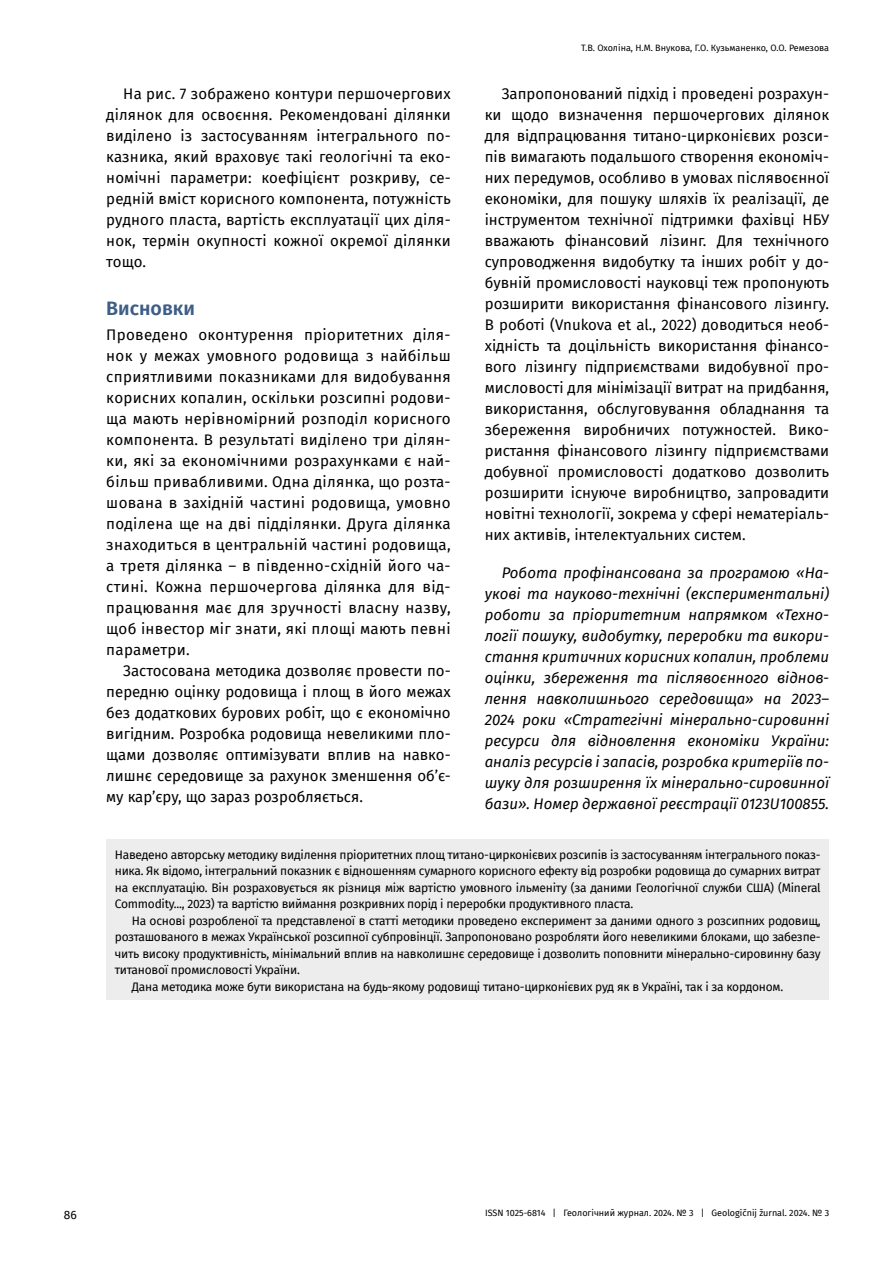
<style>
.page{position:relative;width:893px;height:1263px;background:#fff}
.page>*{position:absolute;margin:0;border:0;box-sizing:border-box;transform-origin:0 0}
.t1{font:600 19.5px "Fira Sans";color:#3e5d87}
.t2{font:15px/21px "Fira Sans";color:#000;text-align:justify}
.t3{font:italic 15px/21px "Fira Sans";color:#000;text-align:justify}
.t4{font:12px/16.5px "Fira Sans";letter-spacing:-.02em;color:#000;text-align:justify}
.t5{font:9px "Fira Sans";color:#000}
</style>
<div class="page">
<div style="left:106px;top:839px;width:723px;height:81px;background:#ededed"></div>
<div style="left:106px;top:905px;width:723px;height:81px;background:#ededed"></div>
<div style="left:106px;top:971px;width:723px;height:28px;background:#ededed"></div>
<p class="t5" style="left:581px;top:41px;width:250px">T.В. Охоліна, Н.М. Внукова, Г.О. Кузьманенко, O.О. Ремезова</p>
<p class="t2" style="left:485px;top:83px;width:346px;text-indent:17px">Запропонований підхід і проведені розрахун&shy;ки щодо визначення першочергових ділянок для відпрацювання титано-цирконієвих розси&shy;пів вимагають подальшого створення економіч&shy;них передумов, особливо в умовах післявоєнної економіки, для пошуку шляхів їх реалізації, де інструментом технічної підтримки фахівці НБУ вважають фінансовий лізинг. Для технічного супроводження видобутку та інших робіт у до&shy;бувній промисловості науковці теж пропонують розширити використання фінансового лізингу.<br>В роботі (Vnukova et al., 2022) доводиться необ&shy;хідність та доцільність використання фінансо&shy;вого лізингу підприємствами видобувної про&shy;мисловості для мінімізації витрат на придбання, використання, обслуговування обладнання та збереження виробничих потужностей. Вико&shy;ристання фінансового лізингу підприємствами добувної промисловості додатково дозволить розширити існуюче виробництво, запровадити новітні технології, зокрема у сфері нематеріаль&shy;них активів, інтелектуальних систем.</p>
<p class="t3" style="left:485px;top:562px;width:346px;text-indent:17px">Робота профінансована за програмою «На&shy;укові та науково-технічні (експериментальні) роботи за пріоритетним напрямком «Техно&shy;логії пошуку, видобутку, переробки та викори&shy;стання критичних корисних копалин, проблеми оцінки, збереження та післявоєнного віднов&shy;лення навколишнього середовища» на 2023– 2024 роки «Стратегічні мінерально-сировинні ресурси для відновлення економіки України: аналіз ресурсів і запасів, розробка критеріїв по&shy;шуку для розширення їх мінерально-сировинної бази». Номер державної реєстрації 0123U100855.</p>
<p class="t4" style="left:115px;top:846px;width:707px">Наведено авторську методику виділення пріоритетних площ титано-цирконієвих розсипів із застосуванням інтегрального показ&shy;ника. Як відомо, інтегральний показник є відношенням сумарного корисного ефекту від розробки родовища до сумарних витрат на експлуатацію. Він розраховується як різниця між вартістю умовного ільменіту (за даними Геологічної служби США) (Mineral Commodity..., 2023) та вартістю виймання розкривних порід і переробки продуктивного пласта.</p>
<p class="t4" style="left:132px;top:912px;width:690px">На основі розробленої та представленої в статті методики проведено експеримент за даними одного з розсипних родовищ,</p>
<p class="t4" style="left:115px;top:928px;width:707px">розташованого в межах Української розсипної субпровінції. Запропоновано розробляти його невеликими блоками, що забезпе-</p>
<p class="t4" style="left:115px;top:945px;width:707px">чить високу продуктивність, мінімальний вплив на навколишнє середовище і дозволить поповнити мінерально-сировинну базу</p>
<p class="t4" style="left:115px;top:961px;width:187px">титанової промисловості України.</p>
<p class="t4" style="left:132px;top:978px;width:653px">Дана методика може бути використана на будь-якому родовищі титано-цирконієвих руд як в Україні, так і за кордоном.</p>
<p class="t2" style="left:106px;top:83px;width:346px;text-indent:17px">На рис. 7 зображено контури першочергових ділянок для освоєння. Рекомендовані ділянки виділено із застосуванням інтегрального по&shy;казника, який враховує такі геологічні та еко&shy;номічні параметри: коефіцієнт розкриву, се&shy;редній вміст корисного компонента, потужність рудного пласта, вартість експлуатації цих діля&shy;нок, термін окупності кожної окремої ділянки тощо.</p>
<h1 class="t1" style="left:106px;top:292px;width:90px">Висновки</h1>
<p class="t2" style="left:106px;top:324px;width:346px">Проведено оконтурення пріоритетних діля&shy;нок у межах умовного родовища з найбільш сприятливими показниками для видобування корисних копалин, оскільки розсипні родови&shy;ща мають нерівномірний розподіл корисного компонента. В результаті виділено три ділян&shy;ки, які за економічними розрахунками є най&shy;більш привабливими. Одна ділянка, що розта&shy;шована в західній частині родовища, умовно поділена ще на дві підділянки. Друга ділянка знаходиться в центральній частині родовища, а третя ділянка – в південно-східній його ча&shy;стині. Кожна першочергова ділянка для від&shy;працювання має для зручності власну назву, щоб інвестор міг знати, які площі мають певні параметри.</p>
<p class="t2" style="left:106px;top:660px;width:346px;text-indent:17px">Застосована методика дозволяє провести по&shy;передню оцінку родовища і площ в його межах без додаткових бурових робіт, що є економічно вигідним. Розробка родовища невеликими пло&shy;щами дозволяє оптимізувати вплив на навко&shy;лишнє середовище за рахунок зменшення об’є&shy;му кар’єру, що зараз розробляється.</p>
<p class="t4" style="left:64px;top:1206px;width:15px">86</p>
<p class="t5" style="left:485px;top:1206px;width:346px">ISSN 1025-6814 | Геологічний журнал. 2024. № 3 | Geologìčnij žurnal. 2024. № 3</p>
</div>
